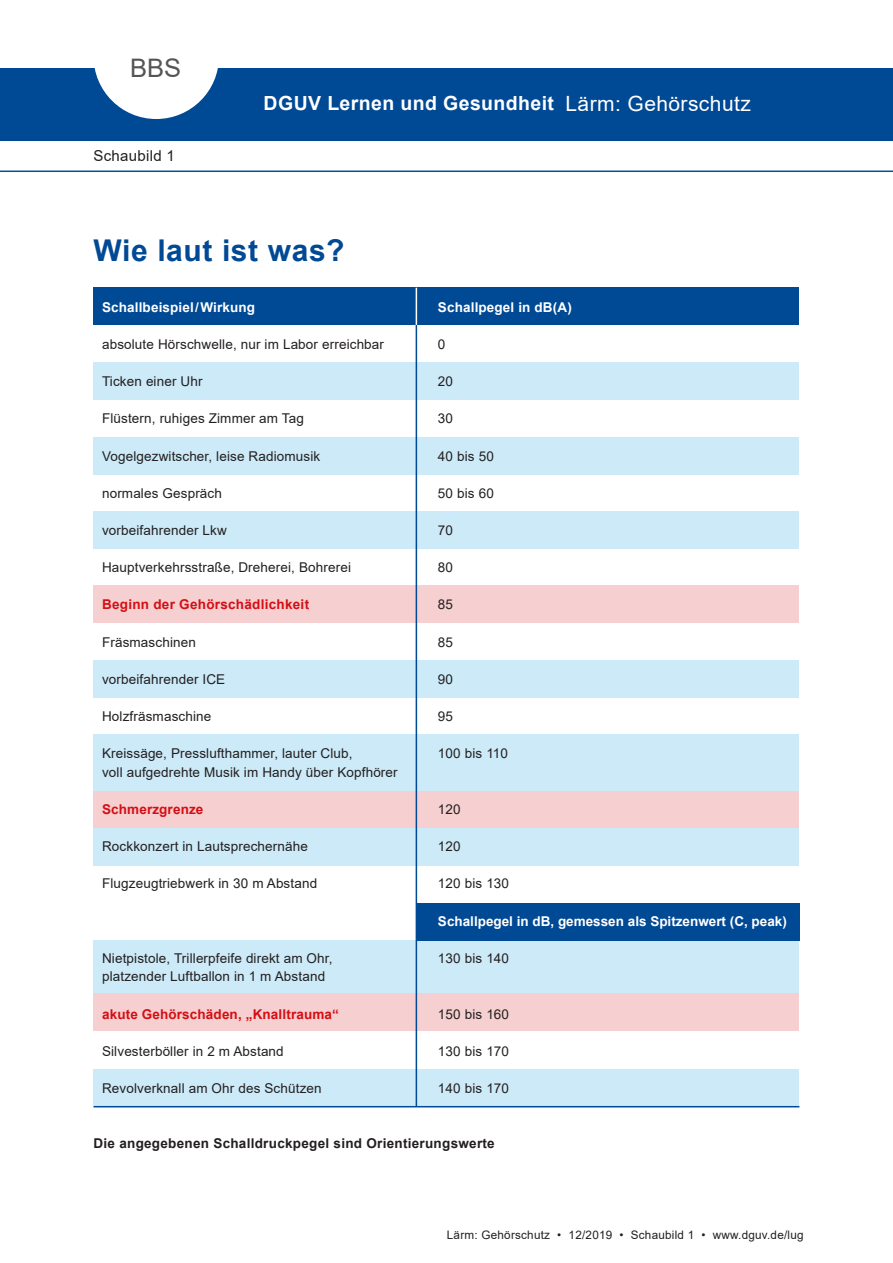
<style>
.page{position:relative;width:893px;height:1263px;background:#fff}
.page>*{position:absolute;margin:0;border:0;box-sizing:border-box;transform-origin:0 0}
.Ueberschrift{font:700 30px "Arial";letter-spacing:.02em;color:#004994}
.head{font:25.5px "Arial";color:#555}
.t1{font:21px "Arial";letter-spacing:.02em;color:#fff}
.t2{font:700 19.5px "Arial";letter-spacing:.02em;color:#fff}
.t3{font:15px "Arial";letter-spacing:.02em;color:#231f20}
.Fliesstext{font:13.5px/18.6px "Arial";letter-spacing:.01em;color:#231f20}
.Fliesstext-2{font:700 13.5px "Arial";color:#fff}
.Fliesstext-3{font:700 13.5px "Arial";letter-spacing:.01em;color:#d40f14}
.Fliesstext-4{font:700 13.5px "Arial";letter-spacing:.02em;color:#231f20}
.fusszeile{font:11.7px "Arial";letter-spacing:.02em;color:#231f20}
.s1{font-weight:400;font-size:21px}
</style>
<div class="page">
<div style="left:0;top:68px;width:893px;height:72px;background:#004994"></div>
<svg style="left:94px;top:68px;width:124px;height:51px"></svg>
<hr style="left:0;top:171px;width:893px;height:1px;background:#01519b">
<div style="left:94px;top:288px;width:705px;height:37px;background:#004994"></div>
<div style="left:94px;top:362px;width:705px;height:38px;background:#cceaf8"></div>
<div style="left:94px;top:437px;width:705px;height:37px;background:#cceaf8"></div>
<div style="left:94px;top:511px;width:705px;height:37px;background:#cceaf8"></div>
<div style="left:94px;top:586px;width:705px;height:37px;background:#f6cfd0"></div>
<div style="left:94px;top:791px;width:705px;height:37px;background:#f6cfd0"></div>
<div style="left:94px;top:660px;width:705px;height:37px;background:#cceaf8"></div>
<div style="left:94px;top:734px;width:705px;height:57px;background:#cceaf8"></div>
<div style="left:94px;top:940px;width:705px;height:53px;background:#cceaf8"></div>
<div style="left:94px;top:828px;width:705px;height:38px;background:#cceaf8"></div>
<div style="left:417px;top:903px;width:382px;height:37px;background:#004994"></div>
<div style="left:94px;top:1069px;width:705px;height:38px;background:#cceaf8"></div>
<div style="left:94px;top:993px;width:705px;height:37px;background:#f6cfd0"></div>
<hr style="left:94px;top:1106px;width:705px;height:1px;background:#004994">
<hr style="left:416px;top:325px;width:1px;height:782px;background:#004994">
<hr style="left:416px;top:288px;width:1px;height:37px;background:#fff">
<p class="head" style="left:130px;top:50px;width:53px">BBS</p>
<p class="t3" style="left:94px;top:145px;width:83px">Schaubild 1</p>
<p class="t2" style="left:264px;top:89px;width:427px">DGUV Lernen und Gesundheit <span class="s1">Gehörschutz</span></p>
<p class="t1" style="left:566px;top:89px;width:187px">Lärm: Gehörschutz</p>
<p class="Ueberschrift" style="left:94px;top:229px;width:253px">Wie laut ist was?</p>
<p class="Fliesstext-2" style="left:102px;top:297px;width:155px">Schallbeispiel / Wirkung</p>
<p class="Fliesstext" style="left:102px;top:335px;width:284px">absolute Hörschwelle, nur im Labor erreichbar</p>
<p class="Fliesstext" style="left:102px;top:372px;width:102px">Ticken einer Uhr</p>
<p class="Fliesstext" style="left:102px;top:409px;width:203px">Flüstern, ruhiges Zimmer am Tag</p>
<p class="Fliesstext" style="left:102px;top:446px;width:220px">Vogelgezwitscher, leise Radiomusik</p>
<p class="Fliesstext" style="left:102px;top:484px;width:121px">normales Gespräch</p>
<p class="Fliesstext" style="left:102px;top:521px;width:126px">vorbeifahrender Lkw</p>
<p class="Fliesstext" style="left:102px;top:558px;width:250px">Hauptverkehrsstraße, Dreherei, Bohrerei</p>
<p class="Fliesstext-3" style="left:102px;top:595px;width:209px">Beginn der Gehörschädlichkeit</p>
<p class="Fliesstext" style="left:102px;top:632px;width:95px">Fräsmaschinen</p>
<p class="Fliesstext" style="left:102px;top:670px;width:125px">vorbeifahrender ICE</p>
<p class="Fliesstext" style="left:102px;top:707px;width:111px">Holzfräsmaschine</p>
<p class="Fliesstext" style="left:102px;top:744px;width:297px">Kreissäge, Presslufthammer, lauter Club,<br>voll aufgedrehte Musik im Handy über Kopfhörer</p>
<p class="Fliesstext-3" style="left:102px;top:800px;width:103px">Schmerzgrenze</p>
<p class="Fliesstext" style="left:102px;top:837px;width:207px">Rockkonzert in Lautsprechernähe</p>
<p class="Fliesstext" style="left:102px;top:874px;width:217px">Flugzeugtriebwerk in 30 m Abstand</p>
<p class="Fliesstext" style="left:102px;top:949px;width:232px">Nietpistole, Trillerpfeife direkt am Ohr,</p>
<p class="Fliesstext" style="left:102px;top:967px;width:225px">platzender Luftballon in 1 m Abstand</p>
<p class="Fliesstext-3" style="left:102px;top:1004px;width:238px">akute Gehörschäden, „Knalltrauma“</p>
<p class="Fliesstext" style="left:102px;top:1042px;width:183px">Silvesterböller in 2 m Abstand</p>
<p class="Fliesstext" style="left:102px;top:1079px;width:221px">Revolverknall am Ohr des Schützen</p>
<p class="Fliesstext-2" style="left:438px;top:297px;width:135px">Schallpegel in dB(A)</p>
<p class="Fliesstext" style="left:438px;top:335px;width:9px">0</p>
<p class="Fliesstext" style="left:438px;top:372px;width:17px">20</p>
<p class="Fliesstext" style="left:438px;top:409px;width:17px">30</p>
<p class="Fliesstext" style="left:438px;top:446px;width:57px">40 bis 50</p>
<p class="Fliesstext" style="left:438px;top:484px;width:57px">50 bis 60</p>
<p class="Fliesstext" style="left:438px;top:521px;width:17px">70</p>
<p class="Fliesstext" style="left:438px;top:558px;width:17px">80</p>
<p class="Fliesstext" style="left:438px;top:595px;width:17px">85</p>
<p class="Fliesstext" style="left:438px;top:632px;width:17px">85</p>
<p class="Fliesstext" style="left:438px;top:670px;width:17px">90</p>
<p class="Fliesstext" style="left:438px;top:707px;width:17px">95</p>
<p class="Fliesstext" style="left:438px;top:744px;width:72px">100 bis 110</p>
<p class="Fliesstext" style="left:438px;top:800px;width:24px">120</p>
<p class="Fliesstext" style="left:438px;top:837px;width:24px">120</p>
<p class="Fliesstext" style="left:438px;top:874px;width:73px">120 bis 130</p>
<p class="Fliesstext-2" style="left:438px;top:911px;width:350px">Schallpegel in dB, gemessen als Spitzenwert (C, peak)</p>
<p class="Fliesstext" style="left:438px;top:949px;width:73px">130 bis 140</p>
<p class="Fliesstext" style="left:438px;top:1004px;width:73px">150 bis 160</p>
<p class="Fliesstext" style="left:438px;top:1042px;width:73px">130 bis 170</p>
<p class="Fliesstext" style="left:438px;top:1079px;width:73px">140 bis 170</p>
<p class="Fliesstext-4" style="left:94px;top:1133px;width:403px">Die angegebenen Schalldruckpegel sind Orientierungswerte</p>
<p class="fusszeile" style="left:447px;top:1227px;width:358px">Lärm: Gehörschutz • 12/2019 • Schaubild 1 • www.dguv.de/lug</p>
</div>
